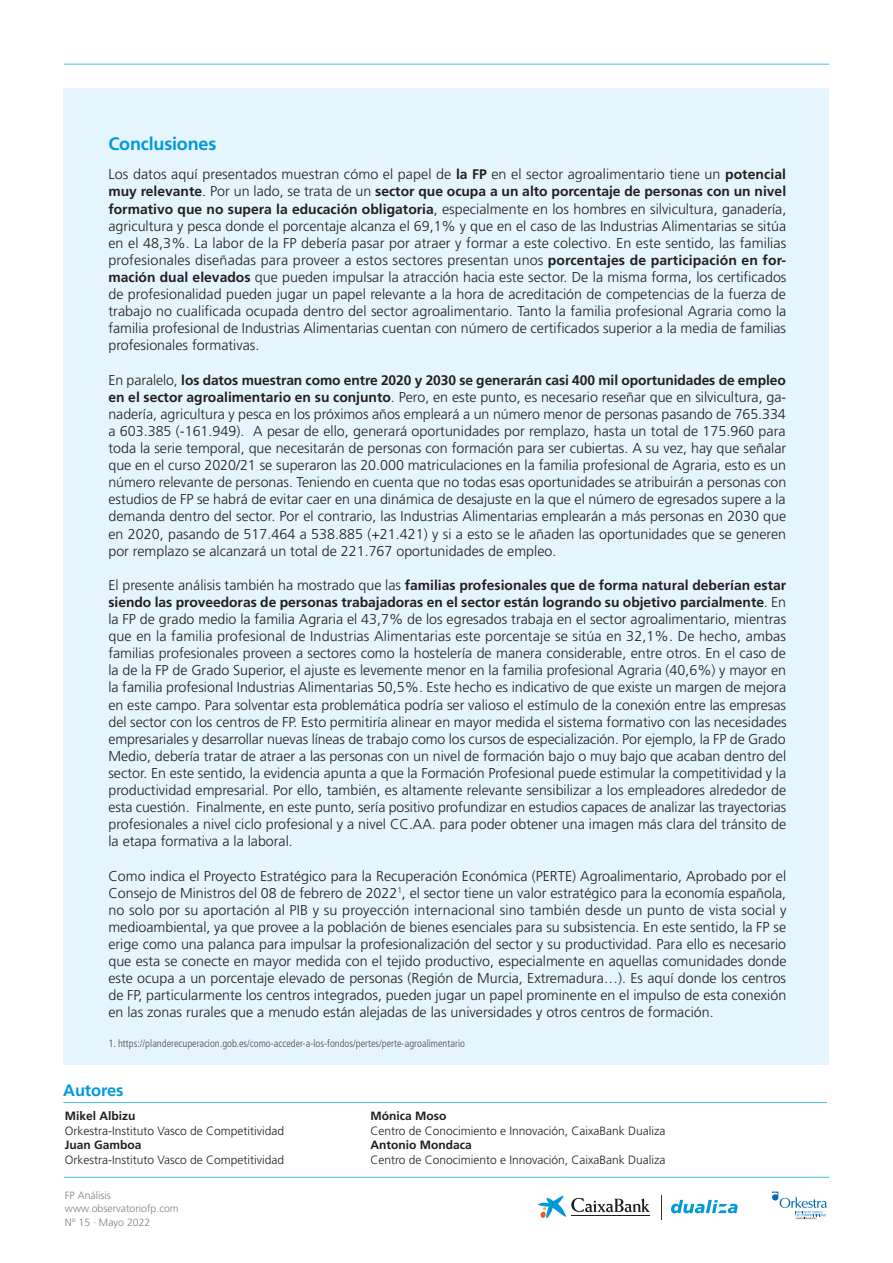
<style>
.page{position:relative;width:893px;height:1263px;background:#fff}
.page>*{position:absolute;margin:0;border:0;box-sizing:border-box;transform-origin:0 0}
.Apartado_1{font:700 18px "Frutiger LT Std";letter-spacing:-.01em;color:#009ad8}
.Apartado_1-2{font:700 16.5px "Frutiger LT Std";letter-spacing:-.01em;color:#009ad8}
.Cuerpo_de_texto_1{font:300 14.25px/17.1px "Frutiger LT Std";color:#231f20;text-align:justify}
.Cuerpo_de_texto_1-2{font:700 13.8px/17.1px "Frutiger LT Std";color:#231f20}
.Cuerpo_de_texto_1-3{font:300 12px "Frutiger LT Std";color:#231f20}
.Cuerpo_de_texto_1-4{font:700 12px "Frutiger LT Std";color:#231f20}
.Leyenda_y_fuente_grá{font:300 condensed 10.5px "Frutiger LT Std";color:#494949}
.t1{font:300 10.5px/12.6px "Frutiger LT Std";color:#808080}
.s1{font-weight:700;font-size:13.8px}
.s2{font-weight:300;font-size:14.25px}
</style>
<div class="page">
<hr style="left:64px;top:1177px;width:765px;height:1px;background:#4abdf0">
<svg style="left:772px;top:1191px;width:55px;height:28px"></svg>
<svg style="left:538px;top:1196px;width:112px;height:22px"></svg>
<hr style="left:572px;top:1215px;width:78px;height:1px;background:#1c1c1c">
<svg style="left:661px;top:1196px;width:1px;height:24px"></svg>
<svg style="left:671px;top:1200px;width:67px;height:13px"></svg>
<div style="left:64px;top:88px;width:765px;height:976px;background:#e4f5fd"></div>
<hr style="left:64px;top:64px;width:765px;height:1px;background:#4abdf0">
<hr style="left:63px;top:1102px;width:764px;height:1px;background:#4abdf0">
<p class="Apartado_1" style="left:108px;top:133px;width:109px">Conclusiones</p>
<p class="Cuerpo_de_texto_1" style="left:108px;top:166px;width:679px">Los datos aquí presentados muestran cómo el papel de <span class="s1">la FP</span> en el sector agroalimentario tiene un <span class="s1">potencial</span></p>
<p class="Cuerpo_de_texto_1-2" style="left:108px;top:183px;width:679px">muy relevante<span class="s2">. Por un lado, se trata de un</span> sector que ocupa a un alto porcentaje de personas con un nivel</p>
<p class="Cuerpo_de_texto_1" style="left:108px;top:200px;width:680px"><span class="s1">formativo que no supera la educación obligatoria</span>, especialmente en los hombres en silvicultura, ganadería, agricultura y pesca donde el porcentaje alcanza el 69,1% y que en el caso de las Industrias Alimentarias se sitúa en el 48,3%. La labor de la FP debería pasar por atraer y formar a este colectivo. En este sentido, las familias profesionales diseñadas para proveer a estos sectores presentan unos <span class="s1">porcentajes de participación en for&shy;mación dual elevados</span> que pueden impulsar la atracción hacia este sector. De la misma forma, los certificados de profesionalidad pueden jugar un papel relevante a la hora de acreditación de competencias de la fuerza de trabajo no cualificada ocupada dentro del sector agroalimentario. Tanto la familia profesional Agraria como la familia profesional de Industrias Alimentarias cuentan con número de certificados superior a la media de familias profesionales formativas.</p>
<p class="Cuerpo_de_texto_1-2" style="left:108px;top:371px;width:679px"><span class="s2">En paralelo,</span> los datos muestran como entre 2020 y 2030 se generarán casi 400 mil oportunidades de empleo</p>
<p class="Cuerpo_de_texto_1" style="left:108px;top:388px;width:679px"><span class="s1">en el sector agroalimentario en su conjunto</span>. Pero, en este punto, es necesario reseñar que en silvicultura, ga&shy;nadería, agricultura y pesca en los próximos años empleará a un número menor de personas pasando de 765.334 a 603.385 (-161.949). A pesar de ello, generará oportunidades por remplazo, hasta un total de 175.960 para toda la serie temporal, que necesitarán de personas con formación para ser cubiertas. A su vez, hay que señalar que en el curso 2020/21 se superaron las 20.000 matriculaciones en la familia profesional de Agraria, esto es un número relevante de personas. Teniendo en cuenta que no todas esas oportunidades se atribuirán a personas con estudios de FP se habrá de evitar caer en una dinámica de desajuste en la que el número de egresados supere a la demanda dentro del sector. Por el contrario, las Industrias Alimentarias emplearán a más personas en 2030 que en 2020, pasando de 517.464 a 538.885 (+21.421) y si a esto se le añaden las oportunidades que se generen por remplazo se alcanzará un total de 221.767 oportunidades de empleo.</p>
<p class="Cuerpo_de_texto_1-2" style="left:108px;top:576px;width:679px"><span class="s2">El presente análisis también ha mostrado que las</span> familias profesionales que de forma natural deberían estar siendo las proveedoras de personas trabajadoras en el sector están logrando su objetivo parcialmente<span class="s2">. En</span></p>
<p class="Cuerpo_de_texto_1" style="left:108px;top:611px;width:680px">la FP de grado medio la familia Agraria el 43,7% de los egresados trabaja en el sector agroalimentario, mientras que en la familia profesional de Industrias Alimentarias este porcentaje se sitúa en 32,1%. De hecho, ambas familias profesionales proveen a sectores como la hostelería de manera considerable, entre otros. En el caso de la de la FP de Grado Superior, el ajuste es levemente menor en la familia profesional Agraria (40,6%) y mayor en la familia profesional Industrias Alimentarias 50,5%. Este hecho es indicativo de que existe un margen de mejora en este campo. Para solventar esta problemática podría ser valioso el estímulo de la conexión entre las empresas del sector con los centros de FP. Esto permitiría alinear en mayor medida el sistema formativo con las necesidades empresariales y desarrollar nuevas líneas de trabajo como los cursos de especialización. Por ejemplo, la FP de Grado Medio, debería tratar de atraer a las personas con un nivel de formación bajo o muy bajo que acaban dentro del sector. En este sentido, la evidencia apunta a que la Formación Profesional puede estimular la competitividad y la productividad empresarial. Por ello, también, es altamente relevante sensibilizar a los empleadores alrededor de esta cuestión. Finalmente, en este punto, sería positivo profundizar en estudios capaces de analizar las trayectorias profesionales a nivel ciclo profesional y a nivel CC.AA. para poder obtener una imagen más clara del tránsito de la etapa formativa a la laboral.</p>
<p class="Cuerpo_de_texto_1" style="left:108px;top:867px;width:680px">Como indica el Proyecto Estratégico para la Recuperación Económica (PERTE) Agroalimentario, Aprobado por el Consejo de Ministros del 08 de febrero de 2022<sup>1</sup>, el sector tiene un valor estratégico para la economía española, no solo por su aportación al PIB y su proyección internacional sino también desde un punto de vista social y medioambiental, ya que provee a la población de bienes esenciales para su subsistencia. En este sentido, la FP se erige como una palanca para impulsar la profesionalización del sector y su productividad. Para ello es necesario que esta se conecte en mayor medida con el tejido productivo, especialmente en aquellas comunidades donde este ocupa a un porcentaje elevado de personas (Región de Murcia, Extremadura…). Es aquí donde los centros de FP, particularmente los centros integrados, pueden jugar un papel prominente en el impulso de esta conexión en las zonas rurales que a menudo están alejadas de las universidades y otros centros de formación.</p>
<p class="Leyenda_y_fuente_grá" style="left:108px;top:1037px;width:358px">1. https://planderecuperacion.gob.es/como-acceder-a-los-fondos/pertes/perte-agroalimentario</p>
<p class="Apartado_1-2" style="left:63px;top:1080px;width:62px">Autores</p>
<p class="Cuerpo_de_texto_1-4" style="left:65px;top:1109px;width:72px">Mikel Albizu</p>
<p class="Cuerpo_de_texto_1-3" style="left:65px;top:1124px;width:221px">Orkestra-Instituto Vasco de Competitividad</p>
<p class="Cuerpo_de_texto_1-4" style="left:65px;top:1138px;width:78px">Juan Gamboa</p>
<p class="Cuerpo_de_texto_1-3" style="left:65px;top:1152px;width:221px">Orkestra-Instituto Vasco de Competitividad</p>
<p class="Cuerpo_de_texto_1-4" style="left:370px;top:1109px;width:77px">Mónica Moso</p>
<p class="Cuerpo_de_texto_1-3" style="left:370px;top:1124px;width:297px">Centro de Conocimiento e Innovación, CaixaBank Dualiza</p>
<p class="Cuerpo_de_texto_1-4" style="left:370px;top:1138px;width:103px">Antonio Mondaca</p>
<p class="Cuerpo_de_texto_1-3" style="left:370px;top:1152px;width:297px">Centro de Conocimiento e Innovación, CaixaBank Dualiza</p>
<p class="t1" style="left:65px;top:1190px;width:115px">FP Análisis www.observatoriofp.com</p>
<p class="t1" style="left:65px;top:1216px;width:87px">Nº 15 · Mayo 2022</p>
</div>
